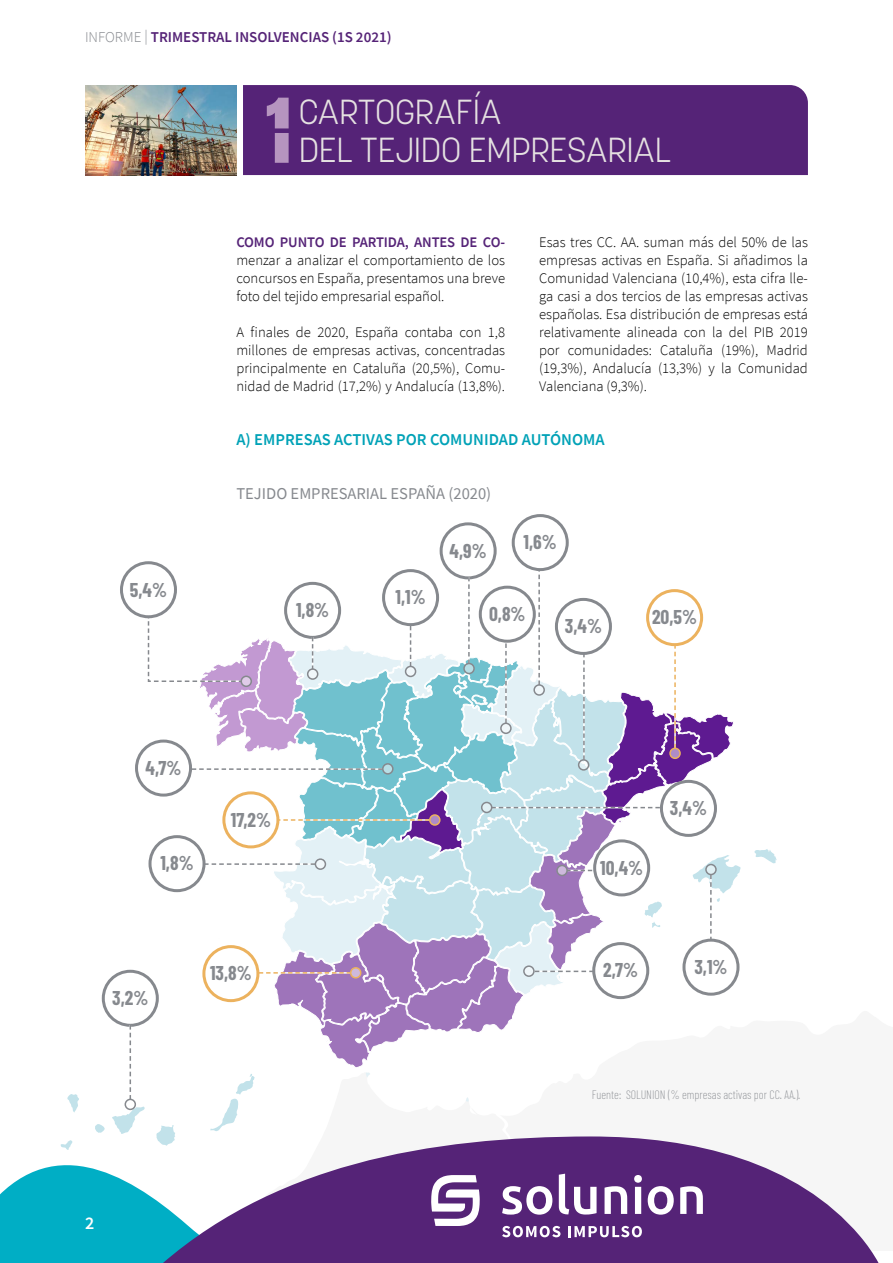
<style>
.page{position:relative;width:893px;height:1263px;background:#fff}
.page>*{position:absolute;margin:0;border:0;box-sizing:border-box;transform-origin:0 0}
.t1{font:300 34.5px/37.5px "Korolev";letter-spacing:-.005em;color:#e5e1e1}
.t2{font:700 19.5px "Barlow Condensed";color:#86898e}
.t3{font:600 18px "Source Sans Pro";color:#fff}
.t4{font:600 16.5px "Source Sans Pro";color:#00a2b7}
.t5{font:16.5px "Source Sans Pro";color:#86898e}
.t6{font:600 15px "Source Sans Pro";color:#552377}
.t7{font:300 14.7px/18px "Source Sans Pro";color:#000;text-align:justify}
.t8{font:600 14.7px "Source Sans Pro";letter-spacing:-.01em;color:#552377}
.t9{font:200 12px "Barlow Condensed";color:#86898e}
.s1{font-weight:300;color:#86898e}
.s2{font-family:"Anton";font-weight:400;font-size:75.75px;color:#b695bf}
</style>
<div class="page">
<svg style="left:754px;top:849px;width:23px;height:14px"></svg>
<div style="left:440px;top:522px;width:57px;height:57px;border:3px solid #86898e;border-radius:50%"></div>
<div style="left:512px;top:514px;width:57px;height:57px;border:3px solid #86898e;border-radius:50%"></div>
<div style="left:120px;top:561px;width:57px;height:57px;border:3px solid #86898e;border-radius:50%"></div>
<div style="left:243px;top:85px;width:565px;height:90px;background:#552377"></div>
<img style="left:85px;top:85px;width:151px;height:90px">
<div style="left:254px;top:128px;width:46px;height:5px;background:#552377"></div>
<svg style="left:740px;top:1158px;width:139px;height:105px;fill:#552377"></svg>
<svg style="left:0;top:567px;width:740px;height:696px"></svg>
<p class="t6" style="left:85px;top:27px;width:308px"><span class="s1">INFORME |</span> TRIMESTRAL INSOLVENCIAS (1S 2021)</p>
<h1 class="t1" style="left:266px;top:93px;width:407px;text-indent:33px">CARTOGRAFÍA<br><span class="s2">1</span> DEL TEJIDO EMPRESARIAL</h1>
<p class="t7" style="left:539px;top:233px;width:270px">Esas tres CC. AA. suman más del 50% de las empresas activas en España. Si añadimos la Comunidad Valenciana (10,4%), esta cifra lle&shy;ga casi a dos tercios de las empresas activas españolas. Esa distribución de empresas está relativamente alineada con la del PIB 2019 por comunidades: Cataluña (19%), Madrid (19,3%), Andalucía (13,3%) y la Comunidad Valenciana (9,3%).</p>
<p class="t4" style="left:236px;top:429px;width:370px">A) EMPRESAS ACTIVAS POR COMUNIDAD AUTÓNOMA</p>
<p class="t5" style="left:236px;top:483px;width:256px">TEJIDO EMPRESARIAL ESPAÑA (2020)</p>
<p class="t8" style="left:236px;top:233px;width:270px">COMO PUNTO DE PARTIDA, ANTES DE CO-</p>
<p class="t7" style="left:236px;top:251px;width:270px">menzar a analizar el comportamiento de los concursos en España, presentamos una breve foto del tejido empresarial español.</p>
<p class="t7" style="left:236px;top:323px;width:270px">A finales de 2020, España contaba con 1,8 millones de empresas activas, concentradas principalmente en Cataluña (20,5%), Comu&shy;nidad de Madrid (17,2%) y Andalucía (13,8%).</p>
<h2 class="t2" style="left:130px;top:576px;width:39px">5,4%</h2>
<h2 class="t2" style="left:296px;top:596px;width:35px">1,8%</h2>
<h2 class="t2" style="left:146px;top:754px;width:37px">4,7%</h2>
<h2 class="t2" style="left:160px;top:849px;width:35px">1,8%</h2>
<h2 class="t2" style="left:231px;top:806px;width:42px">17,2%</h2>
<h2 class="t2" style="left:112px;top:984px;width:38px">3,2%</h2>
<h2 class="t2" style="left:210px;top:959px;width:43px">13,8%</h2>
<p class="t3" style="left:85px;top:1211px;width:11px">2</p>
<h2 class="t2" style="left:395px;top:583px;width:32px">1,1%</h2>
<h2 class="t2" style="left:450px;top:537px;width:38px">4,9%</h2>
<h2 class="t2" style="left:524px;top:528px;width:35px">1,6%</h2>
<h2 class="t2" style="left:489px;top:600px;width:38px">0,8%</h2>
<h2 class="t2" style="left:652px;top:603px;width:46px">20,5%</h2>
<h2 class="t2" style="left:565px;top:612px;width:38px">3,4%</h2>
<h2 class="t2" style="left:600px;top:854px;width:44px">10,4%</h2>
<h2 class="t2" style="left:670px;top:794px;width:38px">3,4%</h2>
<h2 class="t2" style="left:603px;top:956px;width:36px">2,7%</h2>
<h2 class="t2" style="left:694px;top:953px;width:35px">3,1%</h2>
<p class="t9" style="left:592px;top:1086px;width:210px">Fuente: SOLUNION (% empresas activas por CC. AA.).</p>
</div>
